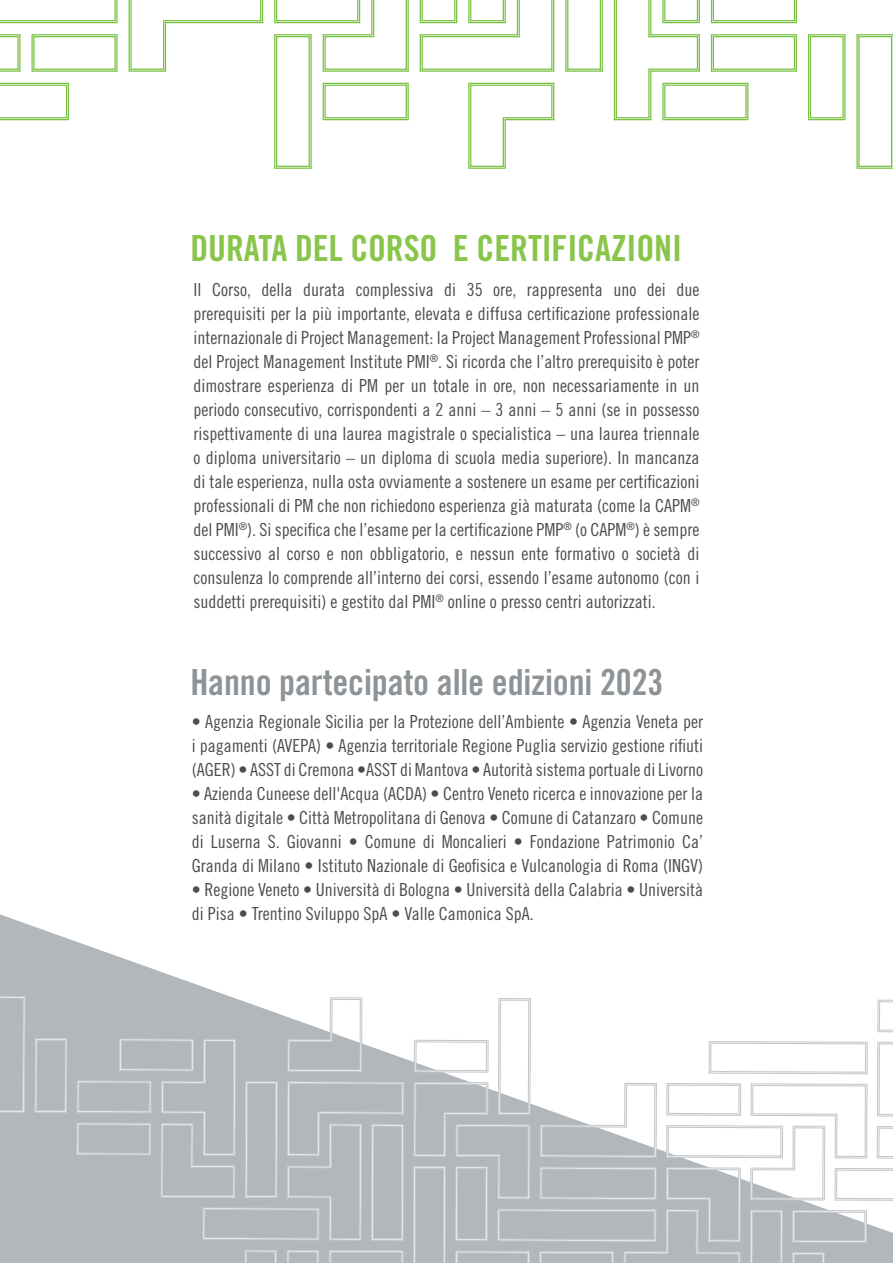
<style>
.page{position:relative;width:893px;height:1263px;background:#fff}
.page>*{position:absolute;margin:0;border:0;box-sizing:border-box;transform-origin:0 0}
.t1{font:36px "Trade Gothic LT Std Bd Cn 20";letter-spacing:-.005em;color:#8e9397}
.t2{font:36px "Trade Gothic LT Std Bd Cn 20";letter-spacing:-.005em;color:#89c54a}
.t3{font:18px/24px "Trade Gothic LT Std Cn 18";color:#4b4c4d;text-align:justify}
</style>
<div class="page">
<svg style="left:468px;top:82px;width:87px;height:87px"></svg>
<svg style="left:565px;top:0;width:38px;height:72px"></svg>
<svg style="left:0;top:82px;width:69px;height:39px"></svg>
<svg style="left:0;top:0;width:118px;height:72px"></svg>
<svg style="left:128px;top:0;width:136px;height:72px"></svg>
<svg style="left:274px;top:0;width:135px;height:169px"></svg>
<svg style="left:419px;top:0;width:136px;height:72px"></svg>
<svg style="left:613px;top:0;width:184px;height:121px"></svg>
<svg style="left:856px;top:34px;width:37px;height:135px"></svg>
<svg style="left:808px;top:34px;width:38px;height:87px"></svg>
<svg style="left:0;top:914px;width:412px;height:349px;fill:#b2b7bb"></svg>
<svg style="left:412px;top:998px;width:481px;height:265px"></svg>
<svg style="left:243px;top:1249px;width:35px;height:14px"></svg>
<svg style="left:286px;top:1249px;width:118px;height:14px;background:#b9bdc1"></svg>
<svg style="left:76px;top:997px;width:329px;height:244px;background:#b9bec2"></svg>
<svg style="left:0;top:995px;width:26px;height:118px;background:#b6babe"></svg>
<svg style="left:34px;top:1037px;width:34px;height:76px;background:#b7bcc0"></svg>
<h1 class="t2" style="left:190px;top:226px;width:493px">DURATA DEL CORSO E CERTIFICAZIONI</h1>
<p class="t3" style="left:193px;top:277px;width:508px">Il Corso, della durata complessiva di 35 ore, rappresenta uno dei due prerequisiti per la più importante, elevata e diffusa certificazione professionale internazionale di Project Management: la Project Management Professional PMP<sup>® </sup>del Project Management Institute PMI<sup>®</sup>. Si ricorda che l’altro prerequisito è poter dimostrare esperienza di PM per un totale in ore, non necessariamente in un periodo consecutivo, corrispondenti a 2 anni – 3 anni – 5 anni (se in possesso rispettivamente di una laurea magistrale o specialistica – una laurea triennale o diploma universitario – un diploma di scuola media superiore). In mancanza di tale esperienza, nulla osta ovviamente a sostenere un esame per certificazioni professionali di PM che non richiedono esperienza già maturata (come la CAPM<sup>® </sup>del PMI<sup>®</sup>). Si specifica che l’esame per la certificazione PMP<sup>®</sup> (o CAPM<sup>®</sup>) è sempre successivo al corso e non obbligatorio, e nessun ente formativo o società di consulenza lo comprende all’interno dei corsi, essendo l’esame autonomo (con i suddetti prerequisiti) e gestito dal PMI<sup>®</sup> online o presso centri autorizzati.</p>
<h1 class="t1" style="left:190px;top:660px;width:474px">Hanno partecipato alle edizioni 2023</h1>
<p class="t3" style="left:192px;top:709px;width:513px">• Agenzia Regionale Sicilia per la Protezione dell’Ambiente • Agenzia Veneta per i pagamenti (AVEPA) • Agenzia territoriale Regione Puglia servizio gestione rifiuti (AGER) • ASST di Cremona •ASST di Mantova • Autorità sistema portuale di Livorno</p>
<p class="t3" style="left:192px;top:781px;width:513px">• Azienda Cuneese dell'Acqua (ACDA) • Centro Veneto ricerca e innovazione per la sanità digitale • Città Metropolitana di Genova • Comune di Catanzaro • Comune di Luserna S. Giovanni • Comune di Moncalieri • Fondazione Patrimonio Ca’ Granda di Milano • Istituto Nazionale di Geofisica e Vulcanologia di Roma (INGV)</p>
<p class="t3" style="left:192px;top:877px;width:513px">• Regione Veneto • Università di Bologna • Università della Calabria • Università di Pisa • Trentino Sviluppo SpA • Valle Camonica SpA.</p>
</div>
